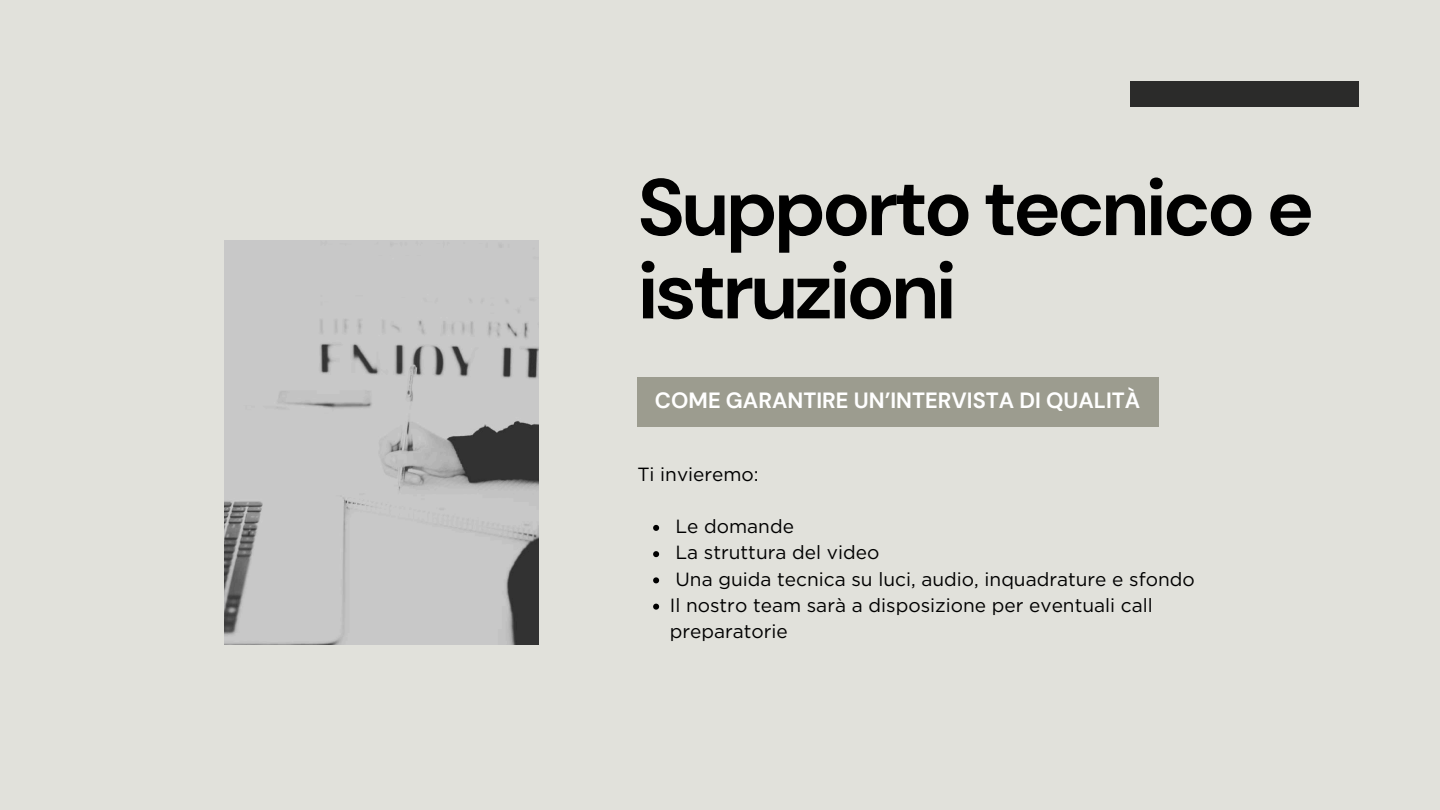
<style>
.page{position:relative;width:1440px;height:810px;background:#e1e1db}
.page>*{position:absolute;margin:0;border:0;box-sizing:border-box;transform-origin:0 0}
.t1{font:700 80px/83.2px "DM Sans";letter-spacing:-.05em;color:#000}
.t2{font:700 22px "DM Sans";color:#fff}
.t3{font:19.1px/26.2px "Gotham";color:#000}
</style>
<div class="page">
<div style="left:637px;top:377px;width:522px;height:49px;background:#9c9c8f"></div>
<div style="left:1130px;top:81px;width:229px;height:26px;background:#2b2b2a"></div>
<img style="left:225px;top:241px;width:313px;height:404px">
<svg style="left:653px;top:525px;width:6px;height:6px"></svg>
<svg style="left:653px;top:551px;width:6px;height:6px"></svg>
<svg style="left:653px;top:577px;width:6px;height:6px"></svg>
<svg style="left:653px;top:604px;width:6px;height:6px"></svg>
<h1 class="t1" style="left:637px;top:166px;width:678px">Supporto tecnico e istruzioni</h1>
<p class="t2" style="left:655px;top:386px;width:487px">COME GARANTIRE UN’INTERVISTA DI QUALITÀ</p>
<p class="t3" style="left:637px;top:461px;width:123px">Ti invieremo:</p>
<p class="t3" style="left:670px;top:513px;width:527px">Le domande<br>La struttura del video<br>Una guida tecnica su luci, audio, inquadrature e sfondo<br>Il nostro team sarà a disposizione per eventuali call preparatorie</p>
</div>
